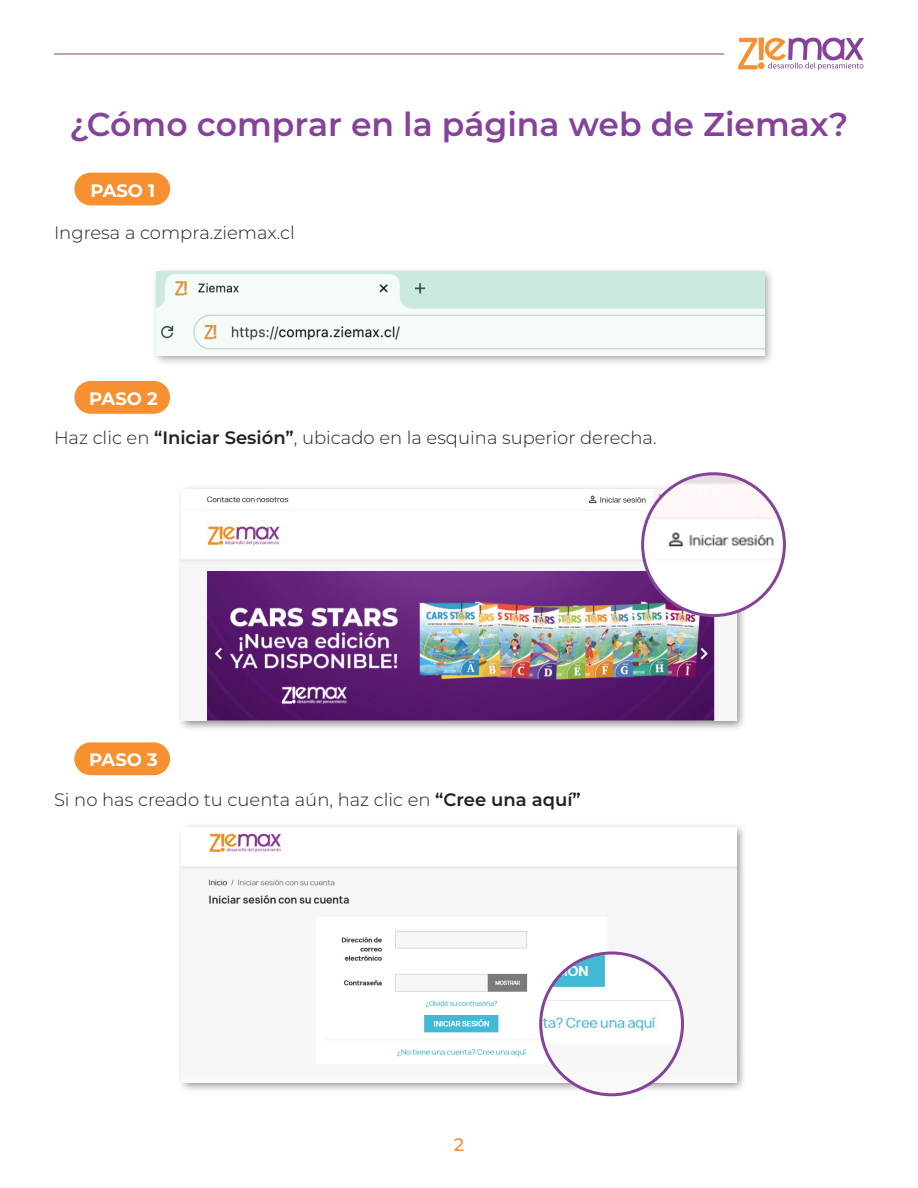
<style>
.page{position:relative;width:918px;height:1188px;background:#fff}
.page>*{position:absolute;margin:0;border:0;box-sizing:border-box;transform-origin:0 0}
.t1{font:600 33px "Montserrat";color:#844399}
.t2{font:300 18px "Montserrat";color:#231f20}
.t3{font:700 18px "Montserrat";color:#fff}
.t4{font:500 18px "Montserrat";color:#f69030}
.s1{font-weight:600}
</style>
<div class="page">
<svg style="left:738px;top:37px;width:126px;height:33px"></svg>
<hr style="left:54px;top:54px;width:670px;height:1px;background:#8a3a8e">
<div style="left:177px;top:484px;width:571px;height:248px;background:#231f20;opacity:.5"></div>
<img style="left:182px;top:489px;width:554px;height:232px">
<div style="left:177px;top:822px;width:571px;height:272px;background:#231f20;opacity:.5"></div>
<img style="left:182px;top:827px;width:554px;height:255px">
<div style="left:151px;top:266px;width:625px;height:100px;background:#231f20;opacity:.4"></div>
<img style="left:156px;top:271px;width:608px;height:84px">
<div style="left:74px;top:173px;width:96px;height:32px;background:#f69030;border-radius:16px"></div>
<div style="left:74px;top:381px;width:96px;height:33px;background:#f69030;border-radius:16px"></div>
<div style="left:74px;top:742px;width:96px;height:33px;background:#f69030;border-radius:16px"></div>
<img style="left:643px;top:474px;width:141px;height:142px;border-radius:71px">
<div style="left:641px;top:472px;width:145px;height:145px;border:3px solid #844399;border-radius:50%"></div>
<img style="left:541px;top:953px;width:142px;height:142px;border-radius:71px">
<div style="left:539px;top:952px;width:145px;height:144px;border:3px solid #844399;border-radius:50%"></div>
<p class="t1" style="left:70px;top:101px;width:780px">¿Cómo comprar en la página web de Ziemax?</p>
<p class="t3" style="left:90px;top:177px;width:66px">PASO 1</p>
<p class="t2" style="left:54px;top:220px;width:242px">Ingresa a compra.ziemax.cl</p>
<p class="t3" style="left:89px;top:386px;width:70px">PASO 2</p>
<p class="t2" style="left:54px;top:426px;width:604px">Haz clic en <span class="s1">“Iniciar Sesión”</span>, ubicado en la esquina superior derecha.</p>
<p class="t3" style="left:89px;top:747px;width:70px">PASO 3</p>
<p class="t2" style="left:54px;top:787px;width:528px">Si no has creado tu cuenta aún, haz clic en <span class="s1">“Cree una aquí”</span></p>
<p class="t4" style="left:454px;top:1132px;width:12px">2</p>
</div>
